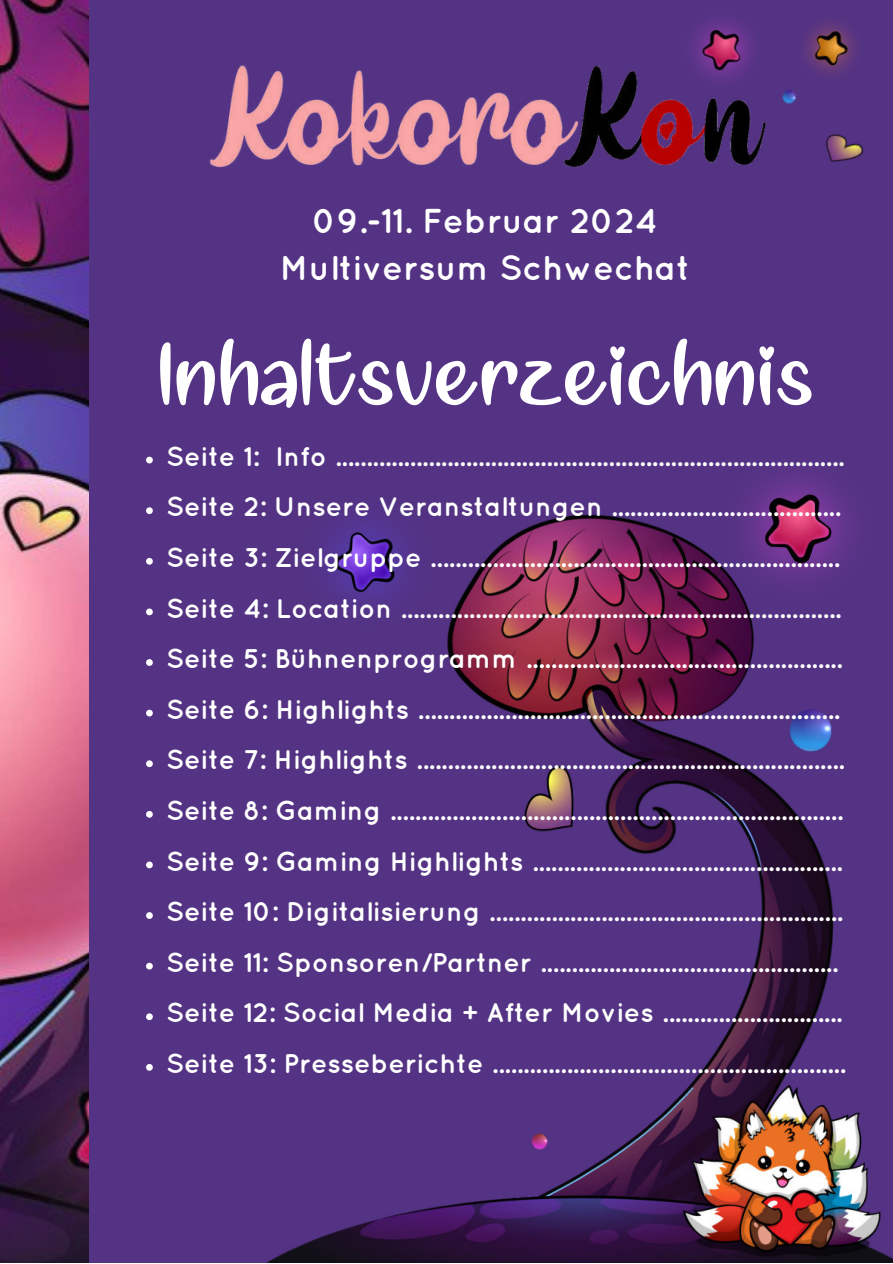
<style>
.page{position:relative;width:893px;height:1264px;background:#fff}
.page>*{position:absolute;margin:0;border:0;box-sizing:border-box;transform-origin:0 0}
.t1{font:88.35px "Liebefinden";color:#fff}
.t2{font:700 34.5px/47.2px "Quicksand";color:#fff;text-align:center}
.t3{font:700 27px/50.6px "Quicksand";color:#fff}
</style>
<div class="page">
<div style="left:0;top:0;width:892px;height:1262px;background:#543384"></div>
<img style="left:0;top:0;width:89px;height:1262px">
<img style="left:694px;top:20px;width:170px;height:142px">
<img style="left:209px;top:49px;width:574px;height:119px">
<img style="left:268px;top:476px;width:581px;height:786px">
<img style="left:667px;top:1056px;width:225px;height:206px">
<svg style="left:146px;top:456px;width:7px;height:7px"></svg>
<svg style="left:146px;top:507px;width:7px;height:7px"></svg>
<svg style="left:146px;top:558px;width:7px;height:6px"></svg>
<svg style="left:146px;top:608px;width:7px;height:7px"></svg>
<svg style="left:146px;top:659px;width:7px;height:7px"></svg>
<svg style="left:146px;top:709px;width:7px;height:7px"></svg>
<svg style="left:146px;top:760px;width:7px;height:7px"></svg>
<svg style="left:146px;top:811px;width:7px;height:6px"></svg>
<svg style="left:146px;top:861px;width:7px;height:7px"></svg>
<svg style="left:146px;top:912px;width:7px;height:6px"></svg>
<svg style="left:146px;top:962px;width:7px;height:7px"></svg>
<svg style="left:146px;top:1013px;width:7px;height:7px"></svg>
<svg style="left:146px;top:1064px;width:7px;height:6px"></svg>
<p class="t2" style="left:280px;top:196px;width:411px">09.-11. Februar 2024<br>Multiversum Schwechat</p>
<h1 class="t1" style="left:158px;top:318px;width:657px">Inhaltsverzeichnis</h1>
<p class="t3" style="left:166px;top:430px;width:680px">Seite 1: Info ..................................................................................<br>Seite 2: Unsere Veranstaltungen .....................................<br>Seite 3: Zielgruppe ..................................................................<br>Seite 4: Location .......................................................................<br>Seite 5: Bühnenprogramm ...................................................<br>Seite 6: Highlights ....................................................................<br>Seite 7: Highlights .....................................................................<br>Seite 8: Gaming .........................................................................<br>Seite 9: Gaming Highlights ..................................................<br>Seite 10: Digitalisierung .........................................................<br>Seite 11: Sponsoren/Partner ................................................<br>Seite 12: Social Media + After Movies .............................<br>Seite 13: Presseberichte .........................................................</p>
</div>
